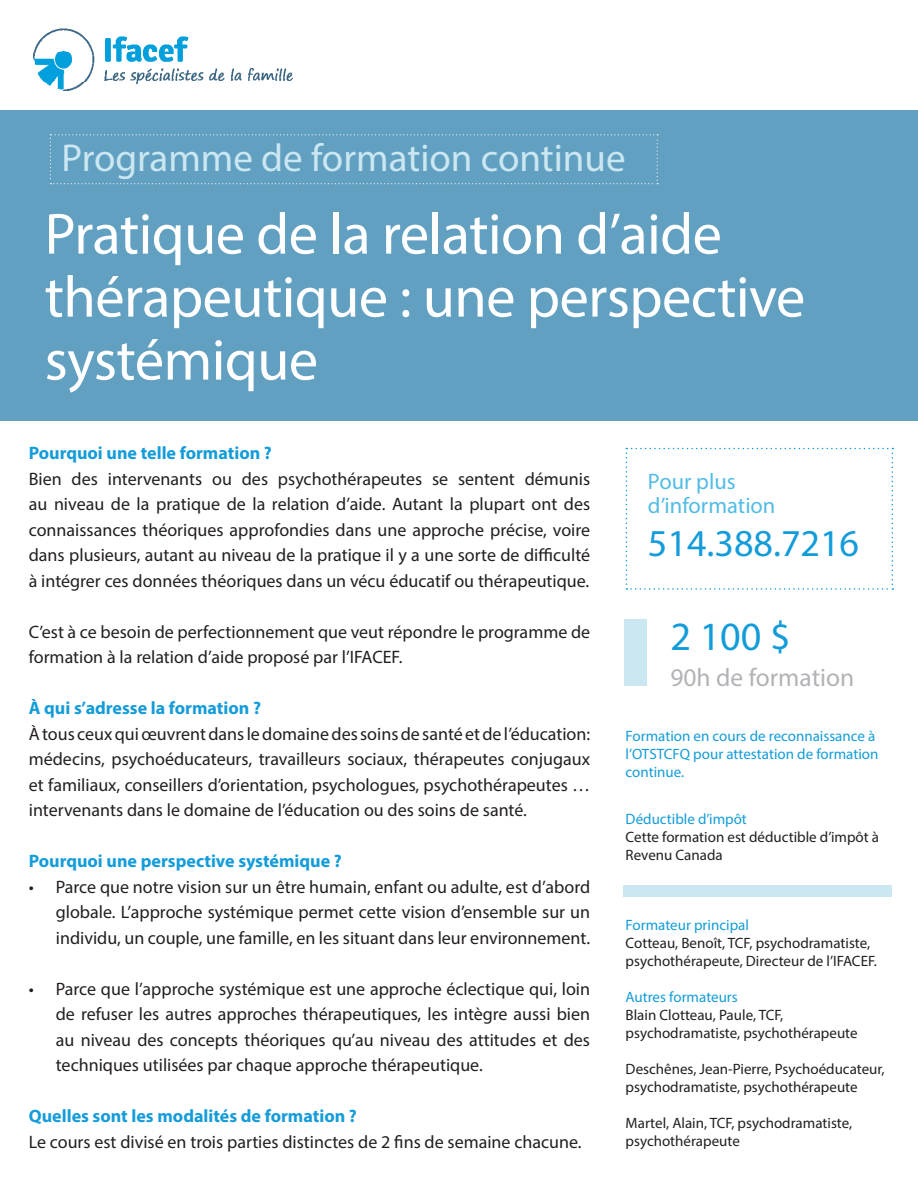
<style>
.page{position:relative;width:918px;height:1188px;background:#fff}
.page>*{position:absolute;margin:0;border:0;box-sizing:border-box;transform-origin:0 0}
.t1{font:58.5px "Myriad Pro";letter-spacing:-.01em;color:#fff}
.t2{font:40.2px "Myriad Pro";color:#139cd9}
.t3{font:39px "Myriad Pro";color:#cbe7f2}
.t4{font:38.1px "Myriad Pro";color:#139cd9}
.t5{font:25.5px "Myriad Pro";color:#b2b3b7}
.t6{font:22.5px "Myriad Pro";color:#52bce5}
.t7{font:18px/25.5px "Myriad Pro";color:#231f20;text-align:justify}
.t8{font:700 18px "Myriad Pro";color:#139cd9}
.t9{font:15px/18px "Myriad Pro";color:#231f20}
.t10{font:15px/18px "Myriad Pro";color:#139cd9}
</style>
<div class="page">
<div style="left:0;top:111px;width:918px;height:310px;background:#62a0c1"></div>
<svg style="left:50px;top:134px;width:608px;height:50px"></svg>
<img style="left:33px;top:28px;width:260px;height:62px">
<svg style="left:626px;top:448px;width:267px;height:142px"></svg>
<div style="left:624px;top:619px;width:22px;height:67px;background:#cbe7f2"></div>
<div style="left:623px;top:886px;width:269px;height:11px;background:#cbe7f2"></div>
<p class="t3" style="left:62px;top:133px;width:566px">Programme de formation continue</p>
<p class="t1" style="left:45px;top:198px;width:679px">Pratique de la relation d’aide</p>
<p class="t1" style="left:45px;top:261px;width:762px">thérapeutique : une perspective</p>
<p class="t1" style="left:45px;top:324px;width:275px">systémique</p>
<p class="t8" style="left:29px;top:441px;width:245px">Pourquoi une telle formation ?</p>
<p class="t7" style="left:29px;top:466px;width:563px">Bien des intervenants ou des psychothérapeutes se sentent démunis au niveau de la pratique de la relation d’aide. Autant la plupart ont des connaissances théoriques approfondies dans une approche précise, voire dans plusieurs, autant au niveau de la pratique il y a une sorte de difficulté à intégrer ces données théoriques dans un vécu éducatif ou thérapeutique.</p>
<p class="t7" style="left:29px;top:619px;width:563px">C’est à ce besoin de perfectionnement que veut répondre le programme de formation à la relation d’aide proposé par l’IFACEF.</p>
<p class="t8" style="left:29px;top:696px;width:234px">À qui s’adresse la formation ?</p>
<p class="t7" style="left:29px;top:721px;width:563px">À tous ceux qui œuvrent dans le domaine des soins de santé et de l’éducation: médecins, psychoéducateurs, travailleurs sociaux, thérapeutes conjugaux et familiaux, conseillers d’orientation, psychologues, psychothérapeutes … intervenants dans le domaine de l’éducation ou des soins de santé.</p>
<p class="t8" style="left:29px;top:849px;width:315px">Pourquoi une perspective systémique ?</p>
<p class="t7" style="left:56px;top:874px;width:536px;text-indent:-27px">• Parce que notre vision sur un être humain, enfant ou adulte, est d’abord globale. L’approche systémique permet cette vision d’ensemble sur un individu, un couple, une famille, en les situant dans leur environnement.</p>
<p class="t7" style="left:56px;top:976px;width:536px;text-indent:-27px">• Parce que l’approche systémique est une approche éclectique qui, loin de refuser les autres approches thérapeutiques, les intègre aussi bien au niveau des concepts théoriques qu’au niveau des attitudes et des techniques utilisées par chaque approche thérapeutique.</p>
<p class="t8" style="left:29px;top:1104px;width:330px">Quelles sont les modalités de formation ?</p>
<p class="t7" style="left:29px;top:1129px;width:554px">Le cours est divisé en trois parties distinctes de 2 fins de semaine chacune.</p>
<p class="t6" style="left:648px;top:467px;width:89px">Pour plus</p>
<p class="t6" style="left:648px;top:491px;width:129px">d’information</p>
<p class="t4" style="left:648px;top:520px;width:213px">514.388.7216</p>
<p class="t2" style="left:670px;top:611px;width:122px">2 100 $</p>
<p class="t5" style="left:670px;top:661px;width:185px">90h de formation</p>
<p class="t10" style="left:626px;top:727px;width:254px">Formation en cours de reconnaissance à l’OTSTCFQ pour attestation de formation continue.</p>
<p class="t10" style="left:626px;top:810px;width:123px">Déductible d’impôt</p>
<p class="t9" style="left:626px;top:828px;width:255px">Cette formation est déductible d’impôt à<br>Revenu Canada</p>
<p class="t10" style="left:626px;top:916px;width:125px">Formateur principal</p>
<p class="t9" style="left:626px;top:934px;width:253px">Cotteau, Benoît, TCF, psychodramatiste, psychothérapeute, Directeur de l’IFACEF.</p>
<p class="t10" style="left:626px;top:988px;width:114px">Autres formateurs</p>
<p class="t9" style="left:626px;top:1006px;width:234px">Blain Clotteau, Paule, TCF, psychodramatiste, psychothérapeute</p>
<p class="t9" style="left:626px;top:1060px;width:261px">Deschênes, Jean-Pierre, Psychoéducateur, psychodramatiste, psychothérapeute</p>
<p class="t9" style="left:626px;top:1114px;width:228px">Martel, Alain, TCF, psychodramatiste, psychothérapeute</p>
</div>
